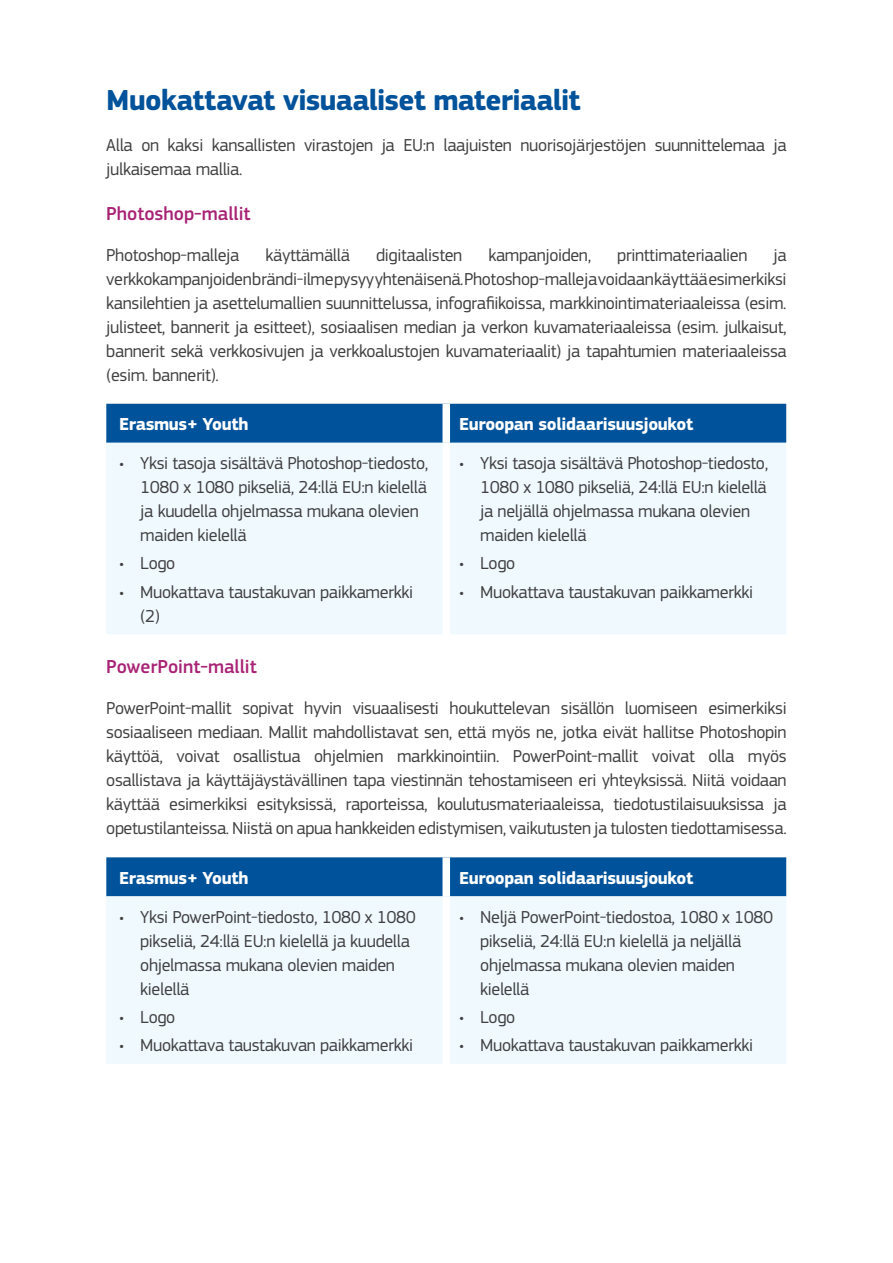
<style>
.page{position:relative;width:893px;height:1263px;background:#fff}
.page>*{position:absolute;margin:0;border:0;box-sizing:border-box;transform-origin:0 0}
.t1{font:700 30px "EC Square Sans Pro";letter-spacing:-.025em;color:#00529a}
.t2{font:500 19.5px "EC Square Sans Pro";color:#a82274}
.t3{font:18px/24px "EC Square Sans Pro";letter-spacing:-.02em;color:#414042}
.t4{font:700 18px "EC Square Sans Pro";letter-spacing:-.02em;color:#fff}
</style>
<div class="page">
<div style="left:106px;top:404px;width:680px;height:39px;background:#00529a"></div>
<div style="left:106px;top:443px;width:680px;height:191px;background:#eff9fe"></div>
<div style="left:442px;top:404px;width:8px;height:39px;background:#fff"></div>
<div style="left:442px;top:443px;width:8px;height:191px;background:#fff"></div>
<div style="left:106px;top:857px;width:680px;height:39px;background:#00529a"></div>
<div style="left:106px;top:896px;width:680px;height:168px;background:#eff9fe"></div>
<div style="left:442px;top:857px;width:8px;height:39px;background:#fff"></div>
<div style="left:442px;top:896px;width:8px;height:168px;background:#fff"></div>
<h1 class="t1" style="left:106px;top:82px;width:476px">Muokattavat visuaaliset materiaalit</h1>
<p class="t3" style="left:106px;top:133px;width:682px">Alla on kaksi kansallisten virastojen ja EU:n laajuisten nuorisojärjestöjen suunnittelemaa ja julkaisemaa mallia.</p>
<p class="t2" style="left:106px;top:202px;width:146px">Photoshop-mallit</p>
<p class="t3" style="left:106px;top:243px;width:135px">Photoshop-malleja</p>
<p class="t3" style="left:265px;top:243px;width:86px">käyttämällä</p>
<p class="t3" style="left:376px;top:243px;width:88px">digitaalisten</p>
<p class="t3" style="left:488px;top:243px;width:104px">kampanjoiden,</p>
<p class="t3" style="left:617px;top:243px;width:132px">printtimateriaalien</p>
<p class="t3" style="left:106px;top:243px;width:682px;text-align:justify;text-indent:667px">ja verkkokampanjoiden brändi-ilme pysyy yhtenäisenä. Photoshop-malleja voidaan käyttää esimerkiksi kansilehtien ja asettelumallien suunnittelussa, infografiikoissa, markkinointimateriaaleissa (esim. julisteet, bannerit ja esitteet), sosiaalisen median ja verkon kuvamateriaaleissa (esim. julkaisut, bannerit sekä verkkosivujen ja verkkoalustojen kuvamateriaalit) ja tapahtumien materiaaleissa (esim. bannerit).</p>
<p class="t4" style="left:119px;top:413px;width:131px">Erasmus+ Youth</p>
<p class="t4" style="left:459px;top:413px;width:236px">Euroopan solidaarisuusjoukot</p>
<p class="t3" style="left:140px;top:451px;width:289px;text-indent:-21px">• Yksi tasoja sisältävä Photoshop-tiedosto, 1080 x 1080 pikseliä, 24:llä EU:n kielellä ja kuudella ohjelmassa mukana olevien maiden kielellä</p>
<p class="t3" style="left:119px;top:551px;width:58px">• Logo</p>
<p class="t3" style="left:140px;top:580px;width:274px;text-indent:-21px">• Muokattava taustakuvan paikkamerkki (2)</p>
<p class="t3" style="left:480px;top:451px;width:289px;text-indent:-21px">• Yksi tasoja sisältävä Photoshop-tiedosto, 1080 x 1080 pikseliä, 24:llä EU:n kielellä ja neljällä ohjelmassa mukana olevien maiden kielellä</p>
<p class="t3" style="left:459px;top:551px;width:58px">• Logo</p>
<p class="t3" style="left:459px;top:580px;width:296px">• Muokattava taustakuvan paikkamerkki</p>
<p class="t2" style="left:106px;top:655px;width:152px">PowerPoint-mallit</p>
<p class="t3" style="left:106px;top:696px;width:682px;text-align:justify">PowerPoint-mallit sopivat hyvin visuaalisesti houkuttelevan sisällön luomiseen esimerkiksi sosiaaliseen mediaan. Mallit mahdollistavat sen, että myös ne, jotka eivät hallitse Photoshopin käyttöä, voivat osallistua ohjelmien markkinointiin. PowerPoint-mallit voivat olla myös osallistava ja käyttäjäystävällinen tapa viestinnän tehostamiseen eri yhteyksissä. Niitä voidaan käyttää esimerkiksi esityksissä, raporteissa, koulutusmateriaaleissa, tiedotustilaisuuksissa ja opetustilanteissa. Niistä on apua hankkeiden edistymisen, vaikutusten ja tulosten tiedottamisessa.</p>
<p class="t4" style="left:119px;top:867px;width:131px">Erasmus+ Youth</p>
<p class="t4" style="left:459px;top:867px;width:236px">Euroopan solidaarisuusjoukot</p>
<p class="t3" style="left:140px;top:905px;width:277px;text-indent:-21px">• Yksi PowerPoint-tiedosto, 1080 x 1080 pikseliä, 24:llä EU:n kielellä ja kuudella ohjelmassa mukana olevien maiden kielellä</p>
<p class="t3" style="left:119px;top:1005px;width:58px">• Logo</p>
<p class="t3" style="left:119px;top:1033px;width:296px">• Muokattava taustakuvan paikkamerkki</p>
<p class="t3" style="left:480px;top:905px;width:294px;text-indent:-21px">• Neljä PowerPoint-tiedostoa, 1080 x 1080 pikseliä, 24:llä EU:n kielellä ja neljällä ohjelmassa mukana olevien maiden kielellä</p>
<p class="t3" style="left:459px;top:1005px;width:58px">• Logo</p>
<p class="t3" style="left:459px;top:1033px;width:296px">• Muokattava taustakuvan paikkamerkki</p>
</div>
